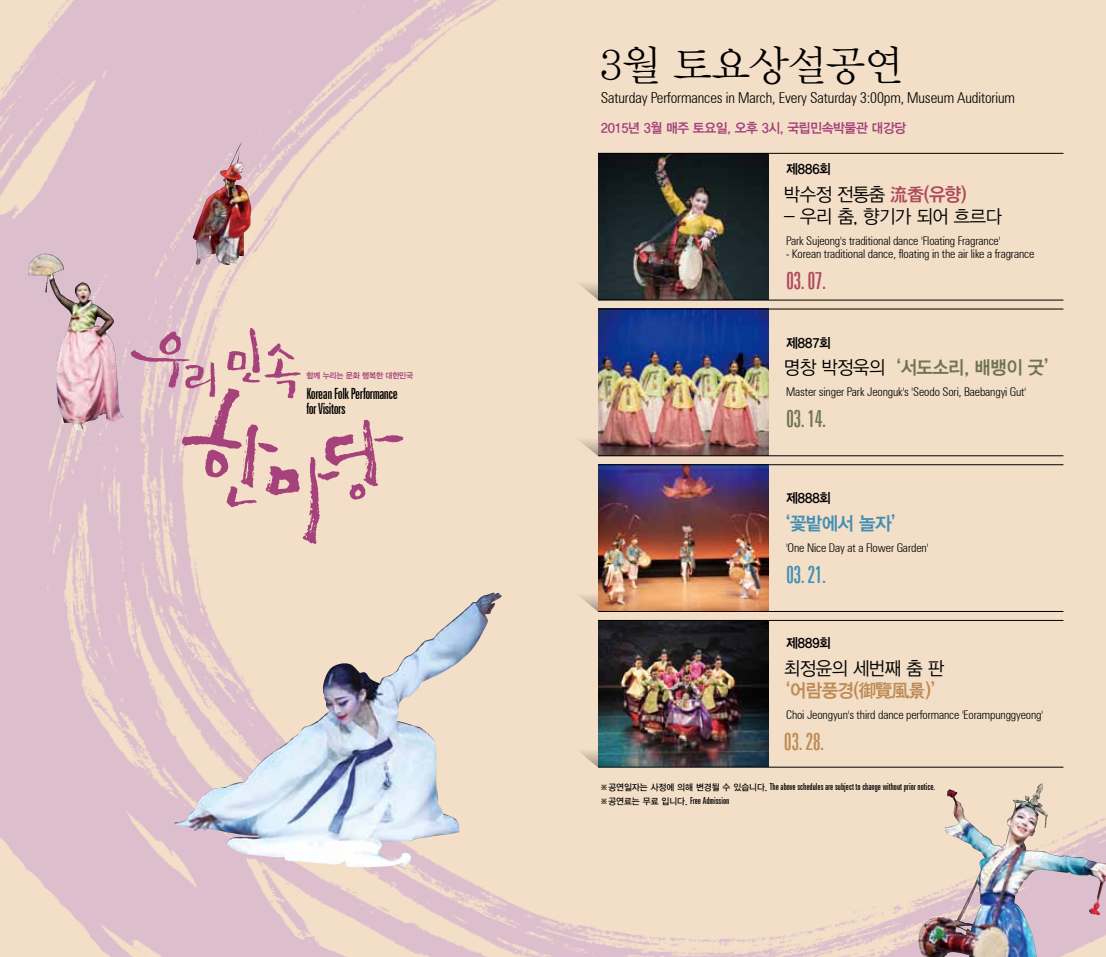
<style>
.page{position:relative;width:1106px;height:957px;background:#fff}
.page>*{position:absolute;margin:0;border:0;box-sizing:border-box;transform-origin:0 0}
.t1{font:42px "YDIY Mj O320";letter-spacing:-.03em;color:#000}
.t2{font:extra-condensed 24px "Zurich BT";color:#ae4a5d;scale:.95 1}
.t3{font:extra-condensed 24px "Zurich BT";color:#6f7451;scale:.95 1}
.t4{font:extra-condensed 24px "Zurich BT";color:#428fb4;scale:.95 1}
.t5{font:extra-condensed 24px "Zurich BT";color:#be8b55;scale:.95 1}
.t6{font:18.75px "YDIYGO320";letter-spacing:-.03em;color:#000;scale:.95 1}
.t7{font:18.75px "YDIYGO340";letter-spacing:-.03em;color:#6f7451;scale:.95 1}
.t8{font:18.75px "YDIYGO340";letter-spacing:-.03em;color:#be8b55;scale:.95 1}
.t9{font:18.75px "YDIYGO340";letter-spacing:-.03em;color:#428fb4;scale:.95 1}
.t10{font:extra-condensed 15.45px/14.9px "Zurich BT";letter-spacing:-.03em;color:#000;scale:.95 1}
.t11{font:300 condensed 15px "Zurich BT";letter-spacing:-.01em;color:#000}
.t12{font:13.5px "YDIYGO340";letter-spacing:-.03em;color:#a5427b;scale:.95 1}
.t13{font:13.5px "YDIYGO340";color:#000;scale:.95 1}
.t14{font:300 condensed 12px "Zurich BT";letter-spacing:-.01em;color:#000}
.t15{font:extra-condensed 9.75px/13.5px "Zurich BT";color:#000;scale:.95 1}
.t16{font:8.1px "YDIYGO340";letter-spacing:-.03em;color:#a5427b;scale:.95 1}
.s1{font-family:"YDIYGO340";color:#ae4a5d}
.s2{font-family:"YDIYGO320";color:#000}
.s3{font-family:"YDIYGO330";font-stretch:normal;font-size:9px}
</style>
<div class="page">
<img style="left:0;top:0;width:1106px;height:957px">
<svg style="left:130px;top:327px;width:273px;height:217px;background:#e5c6bf"></svg>
<svg style="left:573px;top:279px;width:25px;height:21px"></svg>
<svg style="left:573px;top:435px;width:25px;height:21px"></svg>
<svg style="left:573px;top:591px;width:25px;height:21px"></svg>
<svg style="left:573px;top:747px;width:25px;height:20px"></svg>
<img style="left:174px;top:592px;width:320px;height:275px">
<img style="left:28px;top:254px;width:95px;height:177px">
<img style="left:193px;top:144px;width:58px;height:121px">
<img style="left:598px;top:154px;width:170px;height:146px">
<hr style="left:598px;top:153px;width:465px;height:1px;background:#000">
<hr style="left:598px;top:300px;width:465px;height:1px;background:#000">
<img style="left:598px;top:310px;width:170px;height:145px">
<hr style="left:598px;top:309px;width:465px;height:1px;background:#000">
<hr style="left:598px;top:455px;width:465px;height:1px;background:#000">
<img style="left:598px;top:465px;width:170px;height:146px">
<hr style="left:598px;top:464px;width:465px;height:1px;background:#000">
<hr style="left:598px;top:611px;width:465px;height:1px;background:#000">
<img style="left:598px;top:621px;width:170px;height:146px">
<hr style="left:598px;top:620px;width:465px;height:1px;background:#000">
<hr style="left:598px;top:767px;width:465px;height:1px;background:#000">
<img style="left:944px;top:784px;width:95px;height:136px">
<p class="t16" style="left:306px;top:371px;width:114px">함께 누리는 문화 행복한 대한민국</p>
<p class="t10" style="left:306px;top:386px;width:98px">Korean Folk Performance for Visitors</p>
<h1 class="t1" style="left:598px;top:44px;width:306px">3월 토요상설공연</h1>
<p class="t11" style="left:601px;top:88px;width:415px">Saturday Performances in March, Every Saturday 3:00pm, Museum Auditorium</p>
<p class="t12" style="left:601px;top:120px;width:323px">2015년 3월 매주 토요일, 오후 3시, 국립민속박물관 대강당</p>
<p class="t13" style="left:786px;top:161px;width:49px">제886회</p>
<h3 class="t6" style="left:784px;top:184px;width:194px">박수정 전통춤 <span class="s1">流香(유향)</span></h3>
<h3 class="t6" style="left:784px;top:206px;width:231px">- 우리 춤, 향기가 되어 흐르다</h3>
<p class="t14" style="left:786px;top:233px;width:216px">Park Sujeong's traditional dance 'Floating Fragrance'</p>
<p class="t14" style="left:786px;top:247px;width:250px">- Korean traditional dance, floating in the air like a fragrance</p>
<h2 class="t2" style="left:786px;top:267px;width:44px">03. 07.</h2>
<p class="t13" style="left:786px;top:335px;width:49px">제887회</p>
<h3 class="t7" style="left:784px;top:357px;width:294px"><span class="s2">명창 박정욱의</span>‘서도소리, 배뱅이 굿’</h3>
<p class="t14" style="left:786px;top:384px;width:242px">Master singer Park Jeonguk's 'Seodo Sori, Baebangyi Gut'</p>
<h2 class="t3" style="left:786px;top:405px;width:44px">03. 14.</h2>
<p class="t13" style="left:786px;top:490px;width:49px">제888회</p>
<h3 class="t9" style="left:772px;top:512px;width:145px">‘꽃밭에서 놀자’</h3>
<p class="t14" style="left:786px;top:540px;width:144px">'One Nice Day at a Flower Garden'</p>
<h2 class="t4" style="left:786px;top:560px;width:44px">03. 21.</h2>
<p class="t13" style="left:786px;top:635px;width:49px">제889회</p>
<h3 class="t6" style="left:784px;top:658px;width:170px">최정윤의 세번째 춤 판</h3>
<h3 class="t8" style="left:772px;top:679px;width:186px">‘어람풍경(御覽風景)’</h3>
<p class="t14" style="left:786px;top:707px;width:258px">Choi Jeongyun's third dance performance 'Eorampunggyeong'</p>
<h2 class="t5" style="left:784px;top:727px;width:44px">03. 28.</h2>
<p class="t15" style="left:600px;top:780px;width:354px"><span class="s3">※공연일자는 사정에 의해 변경될 수 있습니다.</span> The above schedules are subject to change without prior notice. <span class="s3">※공연료는 무료 입니다.</span> Free Admission</p>
</div>
